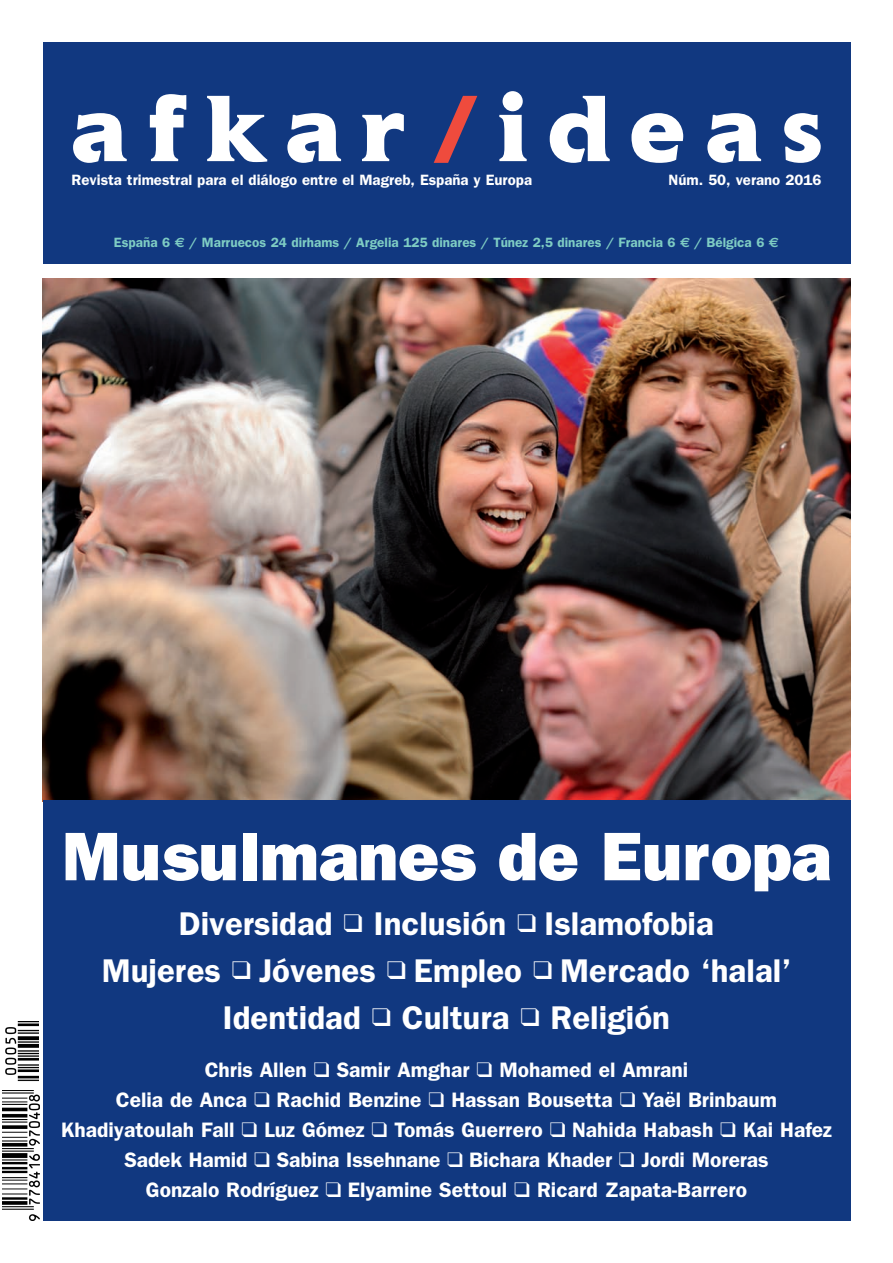
<style>
.page{position:relative;width:893px;height:1263px;background:#fff}
.page>*{position:absolute;margin:0;border:0;box-sizing:border-box;transform-origin:0 0}
.t1{font:900 96px "AT Elan";letter-spacing:.19em;color:#fff}
.t2{font:800 69px "Franklin Gothic";letter-spacing:-.005em;color:#fff}
.t3{font:600 33px/47px "Franklin Gothic";color:#fff;text-align:center}
.t4{font:600 21px/30px "Franklin Gothic";color:#fff;text-align:center}
.t5{font:600 15px "Franklin Gothic";color:#fff}
.t6{font:600 13.5px "Franklin Gothic";color:#7eccc3}
.s1{color:#ef4b3d}
.s2{font-family:"Euro Sans";font-weight:700}
</style>
<div class="page">
<hr style="left:0;top:0;width:1px;height:1263px;background:#113880">
<img style="left:3px;top:1090px;width:36px;height:130px">
<img style="left:5px;top:1021px;width:34px;height:61px">
<img style="left:43px;top:278px;width:807px;height:522px">
<div style="left:43px;top:43px;width:807px;height:221px;background:#113880"></div>
<div style="left:43px;top:800px;width:807px;height:420px;background:#113880"></div>
<h1 class="t1" style="left:70px;top:92px;width:755px">afkar<span class="s1">/</span>ideas</h1>
<p class="t5" style="left:72px;top:174px;width:462px">Revista trimestral para el diálogo entre el Magreb, España y Europa</p>
<p class="t5" style="left:668px;top:174px;width:154px">Núm. 50, verano 2016</p>
<p class="t6" style="left:114px;top:238px;width:667px">España 6 <span class="s2">€</span> / Marruecos 24 dirhams / Argelia 125 dinares / Túnez 2,5 dinares / Francia 6 <span class="s2">€</span> / Bélgica 6 <span class="s2">€</span></p>
<h2 class="t2" style="left:62px;top:833px;width:771px">Musulmanes de Europa</h2>
<h3 class="t3" style="left:102px;top:903px;width:691px">Diversidad ❑ Inclusión ❑ Islamofobia<br>Mujeres ❑ Jóvenes ❑ Empleo ❑ Mercado ‘halal’<br>Identidad ❑ Cultura ❑ Religión</h3>
<p class="t4" style="left:61px;top:1057px;width:772px">Chris Allen ❑ Samir Amghar ❑ Mohamed el Amrani<br>Celia de Anca ❑ Rachid Benzine ❑ Hassan Bousetta ❑ Yaël Brinbaum Khadiyatoulah Fall ❑ Luz Gómez ❑ Tomás Guerrero ❑ Nahida Habash ❑ Kai Hafez Sadek Hamid ❑ Sabina Issehnane ❑ Bichara Khader ❑ Jordi Moreras<br>Gonzalo Rodríguez ❑ Elyamine Settoul ❑ Ricard Zapata-Barrero</p>
</div>
